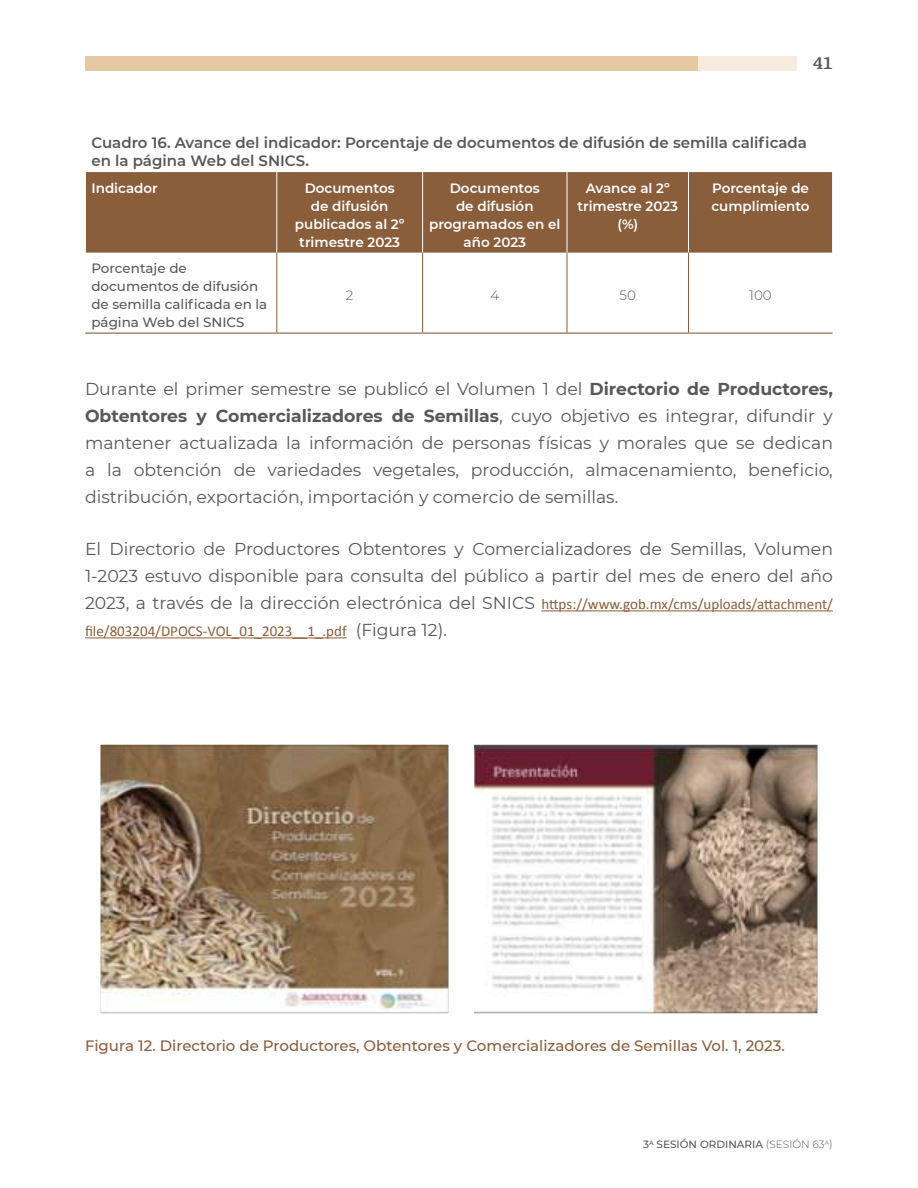
<style>
.page{position:relative;width:918px;height:1188px;background:#fff}
.page>*{position:absolute;margin:0;border:0;box-sizing:border-box;transform-origin:0 0}
.t1{font:17.25px/27px "Montserrat";color:#57585a;text-align:justify}
.t2{font:700 16.5px "GMX";color:#57585a}
.t3{font:600 15px/18px "Montserrat";color:#57585a}
.t4{font:500 15px "Montserrat";color:#8a5d3b}
.t5{font:15px "Calibri";color:#8a5d3b}
.t6{font:600 13.5px/18px "Montserrat";color:#fff;text-align:center}
.t7{font:500 13.5px/18px "Montserrat";color:#57585a}
.t8{font:300 13.5px "Montserrat";color:#57585a}
.t9{font:500 10.5px "Montserrat";color:#57585a}
.s1{font-weight:700}
.s2{font-family:"Calibri";font-size:15px;color:#8a5d3b}
.s3{font-family:"Montserrat";font-size:17.25px;color:#57585a}
.s4{font-weight:300}
</style>
<div class="page">
<hr style="left:541px;top:610px;width:292px;height:1px;background:#8a5d3b">
<hr style="left:85px;top:637px;width:262px;height:1px;background:#8a5d3b">
<div style="left:85px;top:56px;width:613px;height:15px;background:#e4c9a3"></div>
<div style="left:698px;top:56px;width:98px;height:15px;background:#f8ebde"></div>
<div style="left:86px;top:172px;width:746px;height:81px;background:#8a5d3b"></div>
<hr style="left:276px;top:172px;width:1px;height:81px;background:#fff">
<hr style="left:422px;top:172px;width:1px;height:81px;background:#fff">
<hr style="left:567px;top:172px;width:1px;height:81px;background:#fff">
<hr style="left:688px;top:172px;width:1px;height:81px;background:#fff">
<hr style="left:85px;top:333px;width:192px;height:1px;background:#8a5d3b">
<hr style="left:277px;top:333px;width:146px;height:1px;background:#8a5d3b">
<hr style="left:423px;top:333px;width:144px;height:1px;background:#8a5d3b">
<hr style="left:567px;top:333px;width:121px;height:1px;background:#8a5d3b">
<hr style="left:688px;top:333px;width:145px;height:1px;background:#8a5d3b">
<hr style="left:277px;top:253px;width:1px;height:80px;background:#8a5d3b">
<hr style="left:422px;top:253px;width:1px;height:80px;background:#8a5d3b">
<hr style="left:567px;top:253px;width:1px;height:80px;background:#8a5d3b">
<hr style="left:688px;top:253px;width:1px;height:80px;background:#8a5d3b">
<img style="left:102px;top:746px;width:345px;height:266px">
<div style="left:99px;top:743px;width:351px;height:272px;border:2px solid #fff"></div>
<img style="left:475px;top:746px;width:341px;height:266px">
<div style="left:472px;top:743px;width:347px;height:272px;border:2px solid #fff"></div>
<p class="t2" style="left:813px;top:54px;width:22px">41</p>
<p class="t3" style="left:91px;top:133px;width:717px">Cuadro 16. Avance del indicador: Porcentaje de documentos de difusión de semilla calificada en la página Web del SNICS.</p>
<p class="t6" style="left:91px;top:178px;width:68px">Indicador</p>
<p class="t6" style="left:295px;top:178px;width:111px">Documentos de difusión publicados al 2º trimestre 2023</p>
<p class="t6" style="left:429px;top:178px;width:133px">Documentos<br>de difusión programados en el año 2023</p>
<p class="t6" style="left:577px;top:178px;width:102px">Avance al 2º trimestre 2023 (%)</p>
<p class="t6" style="left:711px;top:178px;width:100px;text-align:left">Porcentaje de cumplimiento</p>
<p class="t7" style="left:91px;top:259px;width:177px">Porcentaje de documentos de difusión de semilla calificada en la página Web del SNICS</p>
<p class="t8" style="left:346px;top:286px;width:9px">2</p>
<p class="t8" style="left:490px;top:286px;width:10px">4</p>
<p class="t8" style="left:620px;top:286px;width:18px">50</p>
<p class="t8" style="left:749px;top:286px;width:24px">100</p>
<p class="t1" style="left:85px;top:374px;width:749px">Durante el primer semestre se publicó el Volumen 1 del <span class="s1">Directorio de Productores, Obtentores y Comercializadores de Semillas</span>, cuyo objetivo es integrar, difundir y mantener actualizada la información de personas físicas y morales que se dedican a la obtención de variedades vegetales, producción, almacenamiento, beneficio, distribución, exportación, importación y comercio de semillas.</p>
<p class="t1" style="left:85px;top:535px;width:750px">El Directorio de Productores Obtentores y Comercializadores de Semillas, Volumen 1-2023 estuvo disponible para consulta del público a partir del mes de enero del año 2023, a través de la dirección electrónica del SNICS <span class="s2">https://www.gob.mx/cms/uploads/attachment/</span></p>
<p class="t5" style="left:85px;top:621px;width:363px">file/803204/DPOCS-VOL_01_2023__1_.pdf <span class="s3">(Figura 12).</span></p>
<p class="t4" style="left:85px;top:1035px;width:701px">Figura 12. Directorio de Productores, Obtentores y Comercializadores de Semillas Vol. 1, 2023.</p>
<p class="t9" style="left:643px;top:1137px;width:191px">3<sup>A</sup> SESIÓN ORDINARIA <span class="s4">(SESIÓN 63</span><sup>A</sup><span class="s4">)</span></p>
</div>
